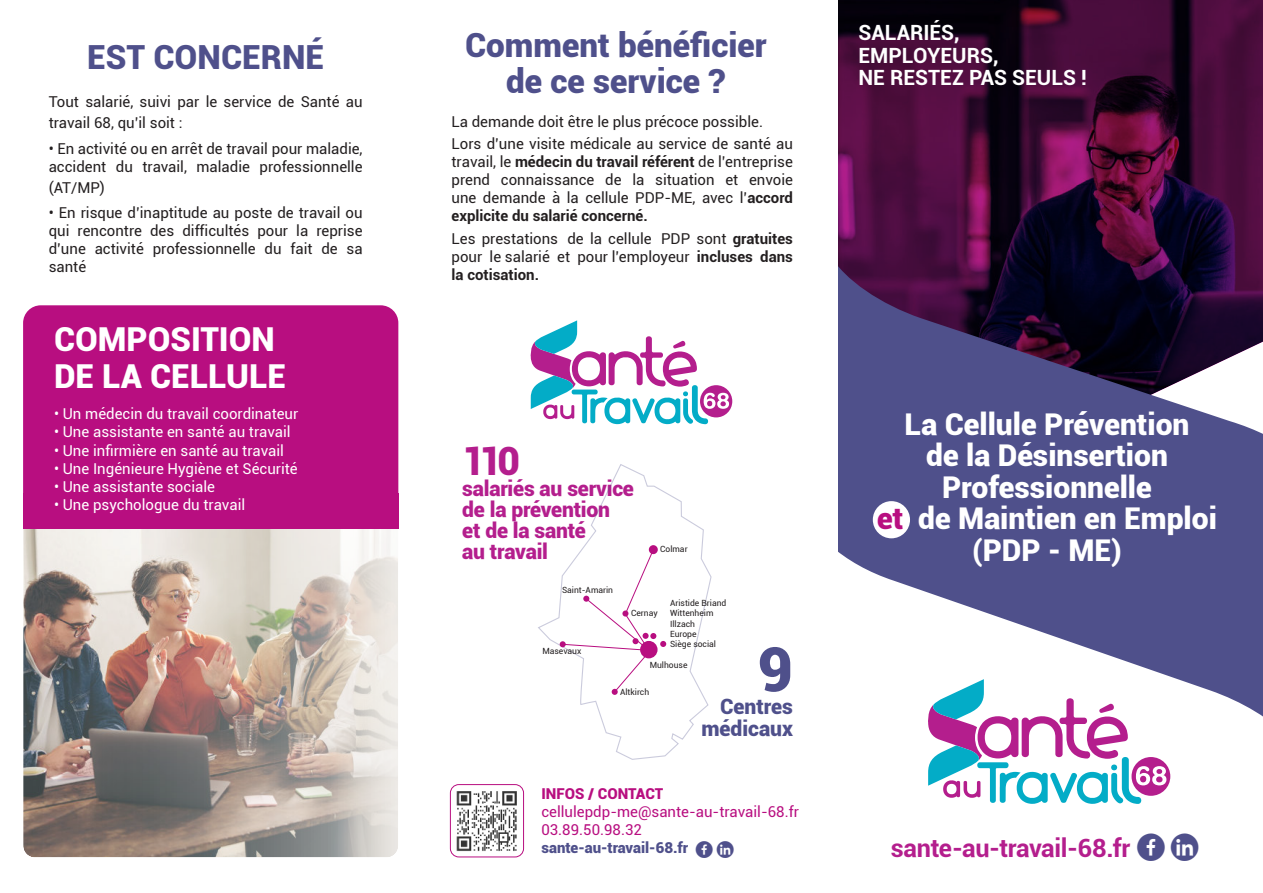
<style>
.page{position:relative;width:1263px;height:893px;background:#fff}
.page>*{position:absolute;margin:0;border:0;box-sizing:border-box;transform-origin:0 0}
.t1{font:900 61.5px "Roboto";color:#4f508b}
.t2{font:900 39px "Roboto";color:#b41e8d}
.t3{font:900 33.3px/36.5px "Roboto";color:#4f508b;text-align:center}
.t4{font:900 33px/36.5px "Roboto";color:#fff}
.t5{font:900 30px/31.5px "Roboto";color:#fff;text-align:center}
.t6{font:700 25.2px "Roboto";letter-spacing:-.015em;color:#b41e8d}
.t7{font:900 21.15px/21px "Roboto";letter-spacing:-.01em;color:#b41e8d}
.t8{font:900 21.15px/22.4px "Roboto";color:#4f508b;text-align:right}
.t9{font:700 21px/22.5px "Roboto";color:#fff}
.t10{font:15px/18px "Roboto";color:#231f20}
.t11{font:15px "Roboto";color:#fff}
.t12{font:15px/18px "Roboto";color:#b80e80}
.t13{font:900 15px "Roboto";color:#4f508b}
.t14{font:900 15px "Roboto";color:#b80e80}
.t15{font:8.55px/10.2px "Roboto";color:#231f20}
.s1{font-weight:700}
.s2{font-family:"Social Shapes";font-weight:400}
.s3{color:#b80e80}
</style>
<div class="page">
<img style="left:23px;top:511px;width:375px;height:346px;border-radius:12px">
<img style="left:838px;top:0;width:425px;height:254px">
<svg style="left:838px;top:254px;width:425px;height:535px;fill:#4f508b"></svg>
<div style="left:23px;top:305px;width:375px;height:214px;background:#b80e80;border-radius:18px"></div>
<div style="left:700px;top:385px;width:32px;height:32px;background:#b41e8d;border-radius:50%"></div>
<svg style="left:530px;top:320px;width:199px;height:104px"></svg>
<div style="left:1131px;top:757px;width:39px;height:39px;background:#b41e8d;border-radius:50%"></div>
<svg style="left:927px;top:679px;width:239px;height:125px"></svg>
<svg style="left:538px;top:464px;width:174px;height:296px"></svg>
<div style="left:649px;top:545px;width:9px;height:9px;background:#b80e80;border-radius:50%"></div>
<svg style="left:560px;top:549px;width:106px;height:146px"></svg>
<div style="left:23px;top:493px;width:375px;height:36px;background:#b80e80"></div>
<div style="left:873px;top:501px;width:37px;height:37px;background:#fff;border-radius:50%"></div>
<img style="left:456px;top:791px;width:61px;height:61px">
<div style="left:450px;top:784px;width:74px;height:73px;border:1px solid #b80e80;border-radius:9px"></div>
<h3 class="t3" style="left:87px;top:41px;width:238px">EST CONCERNÉ</h3>
<p class="t10" style="left:49px;top:92px;width:315px;line-height:21px">Tout salarié, suivi par le service de Santé au travail 68, qu’il soit :</p>
<p class="t10" style="left:49px;top:140px;width:315px">• En activité ou en arrêt de travail pour maladie, accident du travail, maladie professionnelle</p>
<p class="t10" style="left:49px;top:179px;width:58px">(AT/MP)</p>
<p class="t10" style="left:49px;top:205px;width:315px;text-align:justify">• En risque d’inaptitude au poste de travail ou qui rencontre des difficultés pour la reprise d’une activité professionnelle du fait de sa santé</p>
<h3 class="t4" style="left:54px;top:324px;width:233px">COMPOSITION<br>DE LA CELLULE</h3>
<p class="t11" style="left:54px;top:407px;width:246px">• Un médecin du travail coordinateur</p>
<p class="t11" style="left:54px;top:425px;width:238px">• Une assistante en santé au travail</p>
<p class="t11" style="left:54px;top:440px;width:231px">• Une infirmière en santé au travail</p>
<p class="t11" style="left:54px;top:461px;width:245px">• Une Ingénieure Hygiène et Sécurité</p>
<p class="t11" style="left:54px;top:479px;width:162px">• Une assistante sociale</p>
<p class="t11" style="left:54px;top:497px;width:193px">• Une psychologue du travail</p>
<h3 class="t3" style="left:465px;top:25px;width:303px">Comment bénéficier de ce service ?</h3>
<p class="t10" style="left:452px;top:111px;width:343px;line-height:22.5px">La demande doit être le plus précoce possible.<br>Lors d’une visite médicale au service de santé au</p>
<p class="t10" style="left:452px;top:154px;width:343px;text-align:justify">travail, le <span class="s1">médecin du travail référent</span> de l’entreprise prend connaissance de la situation et envoie une demande à la cellule PDP-ME, avec l’<span class="s1">accord explicite du salarié concerné.</span></p>
<p class="t10" style="left:452px;top:230px;width:343px;text-align:justify">Les prestations de la cellule PDP sont <span class="s1">gratuites </span>pour le salarié et pour l’employeur <span class="s1">incluses dans la cotisation.</span></p>
<h2 class="t2" style="left:462px;top:445px;width:59px">110</h2>
<h3 class="t7" style="left:462px;top:480px;width:173px">salariés au service de la prévention<br>et de la santé<br>au travail</h3>
<p class="t15" style="left:562px;top:585px;width:53px">Saint-Amarin</p>
<p class="t15" style="left:660px;top:544px;width:29px">Colmar</p>
<p class="t15" style="left:542px;top:647px;width:41px">Masevaux</p>
<p class="t15" style="left:670px;top:599px;width:58px">Aristide Briand<br>Wittenheim<br>Illzach<br>Europe<br>Siège social</p>
<p class="t15" style="left:631px;top:608px;width:28px">Cernay</p>
<h1 class="t1" style="left:757px;top:643px;width:37px">9</h1>
<h3 class="t8" style="left:701px;top:696px;width:93px">Centres médicaux</h3>
<p class="t15" style="left:650px;top:660px;width:39px">Mulhouse</p>
<p class="t15" style="left:620px;top:687px;width:31px">Altkirch</p>
<p class="t14" style="left:541px;top:788px;width:123px">INFOS / CONTACT</p>
<p class="t12" style="left:541px;top:804px;width:259px">cellulepdp-me@sante-au-travail-68.fr<br>03.89.50.98.32</p>
<p class="t13" style="left:541px;top:842px;width:194px">sante-au-travail-68.fr <span class="s2">G k</span></p>
<h3 class="t9" style="left:858px;top:23px;width:230px">SALARIÉS,<br>EMPLOYEURS,<br>NE RESTEZ PAS SEULS !</h3>
<h3 class="t5" style="left:877px;top:410px;width:341px">La Cellule Prévention<br>de la Désinsertion<br>Professionnelle<br><span class="s3">et</span> de Maintien en Emploi (PDP - ME)</h3>
<h3 class="t6" style="left:891px;top:838px;width:310px">sante-au-travail-68.fr <sub>G</sub> <sub>k</sub></h3>
</div>
